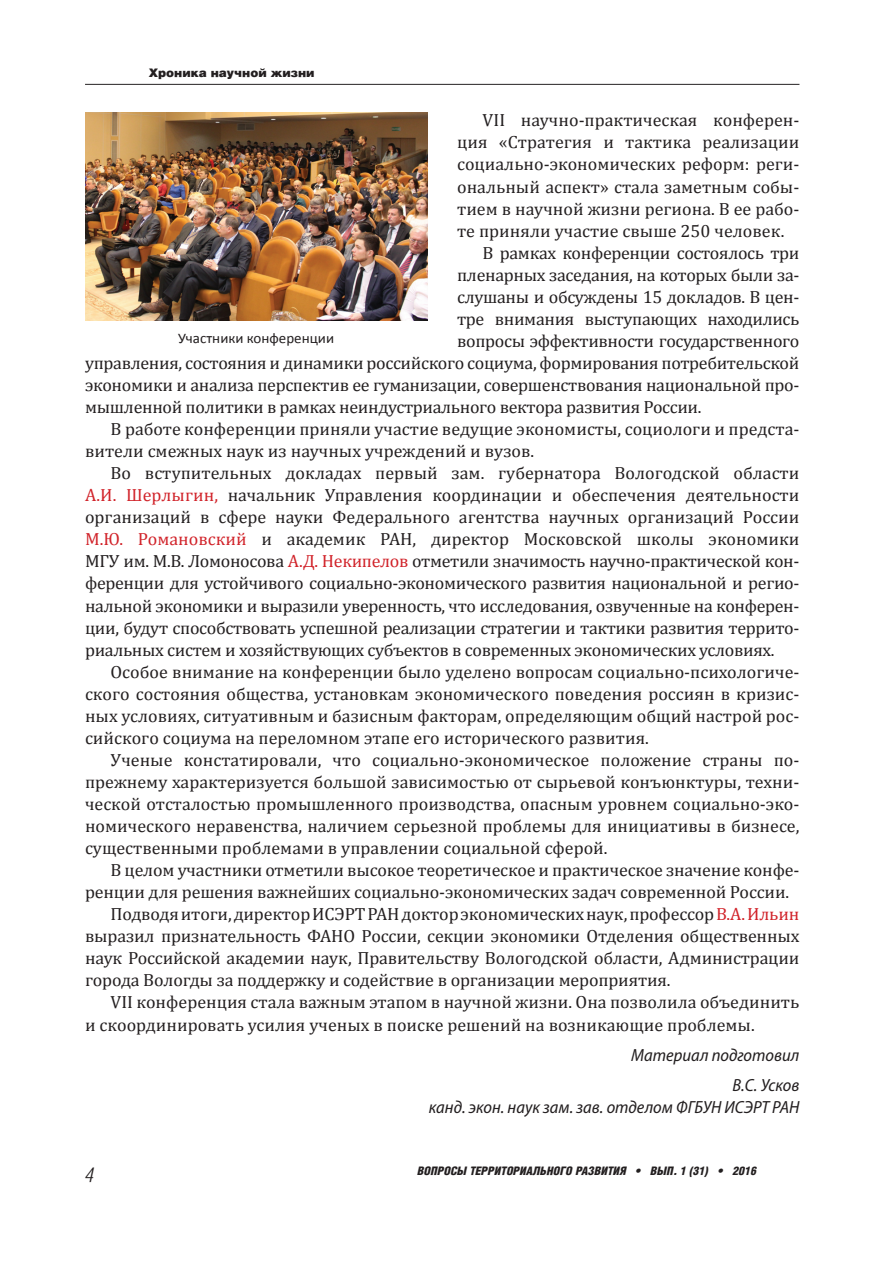
<style>
.page{position:relative;width:893px;height:1263px;background:#fff}
.page>*{position:absolute;margin:0;border:0;box-sizing:border-box;transform-origin:0 0}
.t1{font:italic 300 20.55px "Helios Cond";color:#231f20}
.t2{font:17.7px "Cambria";letter-spacing:-.01em;color:#231f20}
.t3{font:italic semi-condensed 17.7px/30.5px "Myriad Pro";color:#231f20;text-align:right}
.t4{font:14.7px "Calibri";color:#231f20}
.t5{font:italic 900 11.7px "Helios Cond";color:#231f20}
.t6{font:900 11.7px "Helios";color:#231f20}
.s1{color:#d1232a}
</style>
<div class="page">
<hr style="left:85px;top:84px;width:714px;height:1px;background:#231f20">
<img style="left:85px;top:113px;width:342px;height:207px">
<p class="t6" style="left:149px;top:69px;width:167px">Хроника научной жизни</p>
<p class="t2" style="left:483px;top:110px;width:318px">VII научно-практическая конферен-</p>
<p class="t2" style="left:457px;top:132px;width:344px">ция «Стратегия и тактика реализации</p>
<p class="t2" style="left:457px;top:154px;width:344px">социально-экономических реформ: реги-</p>
<p class="t2" style="left:457px;top:176px;width:344px">ональный аспект» стала заметным собы-</p>
<p class="t2" style="left:457px;top:198px;width:344px">тием в научной жизни региона. В ее рабо-</p>
<p class="t2" style="left:457px;top:220px;width:329px">те приняли участие свыше 250 человек.</p>
<p class="t2" style="left:483px;top:242px;width:318px">В рамках конференции состоялось три</p>
<p class="t2" style="left:457px;top:264px;width:344px">пленарных заседания, на которых были за-</p>
<p class="t2" style="left:457px;top:286px;width:344px">слушаны и обсуждены 15 докладов. В цен-</p>
<p class="t2" style="left:457px;top:308px;width:344px">тре внимания выступающих находились</p>
<p class="t2" style="left:457px;top:330px;width:344px">вопросы эффективности государственного</p>
<p class="t2" style="left:85px;top:352px;width:716px">управления, состояния и динамики российского социума, формирования потребительской</p>
<p class="t2" style="left:85px;top:374px;width:716px">экономики и анализа перспектив ее гуманизации, совершенствования национальной про-</p>
<p class="t2" style="left:85px;top:396px;width:618px">мышленной политики в рамках неиндустриального вектора развития России.</p>
<p class="t2" style="left:111px;top:418px;width:690px">В работе конференции приняли участие ведущие экономисты, социологи и предста-</p>
<p class="t2" style="left:85px;top:440px;width:451px">вители смежных наук из научных учреждений и вузов.</p>
<p class="t2" style="left:111px;top:462px;width:690px">Во вступительных докладах первый зам. губернатора Вологодской области</p>
<p class="t2" style="left:85px;top:484px;width:716px"><span class="s1">А.И. Шерлыгин,</span> начальник Управления координации и обеспечения деятельности</p>
<p class="t2" style="left:85px;top:506px;width:716px">организаций в сфере науки Федерального агентства научных организаций России</p>
<p class="t2" style="left:85px;top:528px;width:716px"><span class="s1">М.Ю. Романовский</span> и академик РАН, директор Московской школы экономики</p>
<p class="t2" style="left:85px;top:551px;width:716px">МГУ им. М.В. Ломоносова <span class="s1">А.Д. Некипелов</span> отметили значимость научно-практической кон-</p>
<p class="t2" style="left:85px;top:573px;width:716px">ференции для устойчивого социально-экономического развития национальной и регио-</p>
<p class="t2" style="left:85px;top:595px;width:716px">нальной экономики и выразили уверенность, что исследования, озвученные на конферен-</p>
<p class="t2" style="left:85px;top:617px;width:716px">ции, будут способствовать успешной реализации стратегии и тактики развития террито-</p>
<p class="t2" style="left:85px;top:639px;width:691px">риальных систем и хозяйствующих субъектов в современных экономических условиях.</p>
<p class="t2" style="left:111px;top:661px;width:690px">Особое внимание на конференции было уделено вопросам социально-психологиче-</p>
<p class="t2" style="left:85px;top:683px;width:716px">ского состояния общества, установкам экономического поведения россиян в кризис-</p>
<p class="t2" style="left:85px;top:705px;width:716px">ных условиях, ситуативным и базисным факторам, определяющим общий настрой рос-</p>
<p class="t2" style="left:85px;top:727px;width:565px">сийского социума на переломном этапе его исторического развития.</p>
<p class="t2" style="left:111px;top:749px;width:690px">Ученые констатировали, что социально-экономическое положение страны по-</p>
<p class="t2" style="left:85px;top:771px;width:716px">прежнему характеризуется большой зависимостью от сырьевой конъюнктуры, техни-</p>
<p class="t2" style="left:85px;top:793px;width:716px">ческой отсталостью промышленного производства, опасным уровнем социально-эко-</p>
<p class="t2" style="left:85px;top:815px;width:716px">номического неравенства, наличием серьезной проблемы для инициативы в бизнесе,</p>
<p class="t2" style="left:85px;top:837px;width:524px">существенными проблемами в управлении социальной сферой.</p>
<p class="t2" style="left:111px;top:859px;width:690px">В целом участники отметили высокое теоретическое и практическое значение конфе-</p>
<p class="t2" style="left:85px;top:881px;width:706px">ренции для решения важнейших социально-экономических задач современной России.</p>
<p class="t2" style="left:111px;top:903px;width:690px">Подводя итоги, директор ИСЭРТ РАН доктор экономических наук, профессор <span class="s1">В.А. Ильин</span></p>
<p class="t2" style="left:85px;top:925px;width:716px">выразил признательность ФАНО России, секции экономики Отделения общественных</p>
<p class="t2" style="left:85px;top:947px;width:716px">наук Российской академии наук, Правительству Вологодской области, Администрации</p>
<p class="t2" style="left:85px;top:969px;width:587px">города Вологды за поддержку и содействие в организации мероприятия.</p>
<p class="t2" style="left:111px;top:992px;width:690px">VII конференция стала важным этапом в научной жизни. Она позволила объединить</p>
<p class="t2" style="left:85px;top:1014px;width:671px">и скоординировать усилия ученых в поиске решений на возникающие проблемы.</p>
<p class="t3" style="left:631px;top:1039px;width:170px">Материал подготовил<br>В.С. Усков</p>
<p class="t3" style="left:429px;top:1092px;width:372px">канд. экон. наук зам. зав. отделом ФГБУН ИСЭРТ РАН</p>
<p class="t4" style="left:178px;top:332px;width:157px">Участники конференции</p>
<p class="t1" style="left:85px;top:1167px;width:10px">4</p>
<p class="t5" style="left:417px;top:1167px;width:341px">ВОПРОСЫ ТЕРРИТОРИАЛЬНОГО РАЗВИТИЯ • ВЫП. 1 (31) • 2016</p>
</div>
